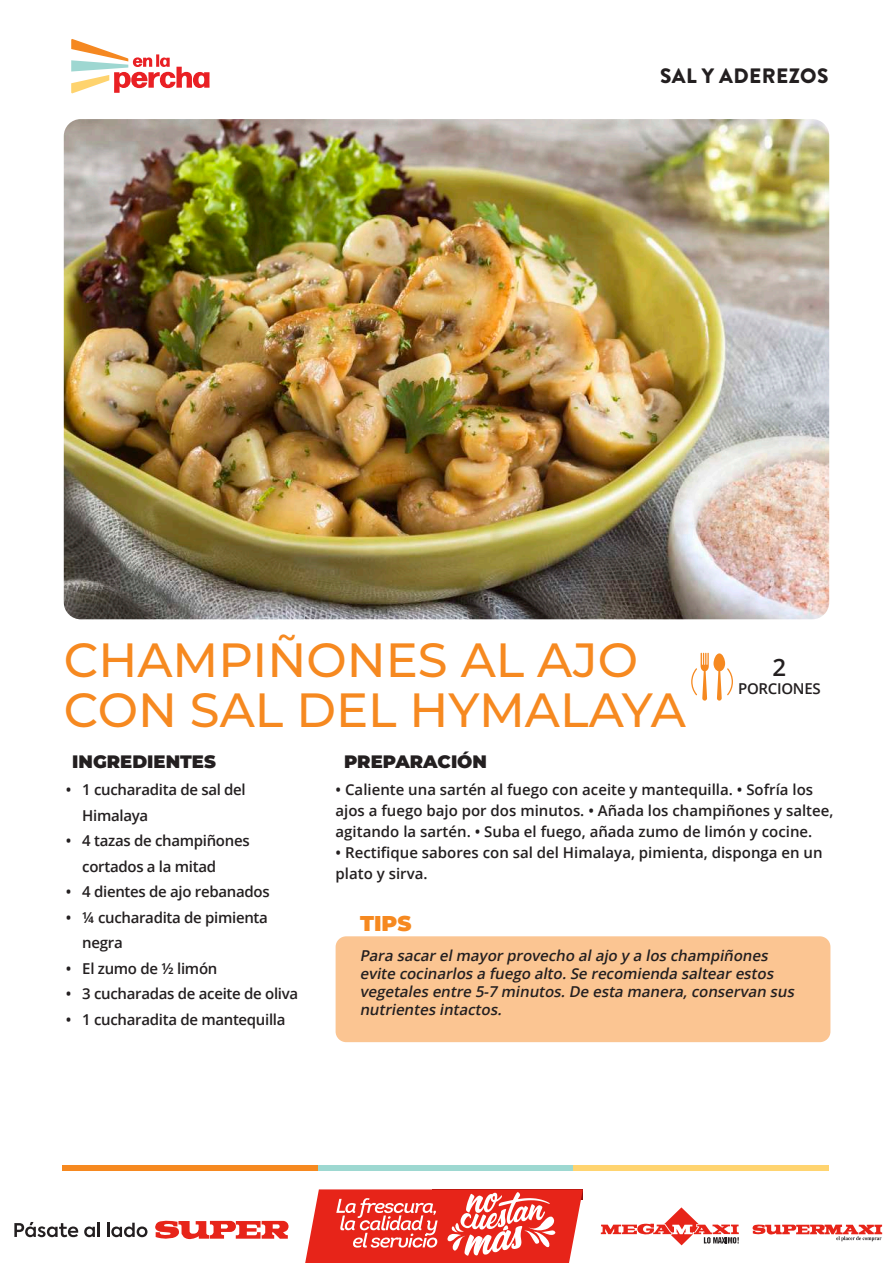
<style>
.page{position:relative;width:893px;height:1263px;background:#fff}
.page>*{position:absolute;margin:0;border:0;box-sizing:border-box;transform-origin:0 0}
.t1{font:500 48px/49.5px "Montserrat";color:#f68920}
.t2{font:600 24px "Open Sans";color:#231f20}
.t3{font:900 21.45px "Montserrat";color:#f68920}
.t4{font:900 20.85px "Brandon Grotesque";letter-spacing:.02em;color:#231f20}
.t5{font:900 18px "Montserrat";color:#231f20}
.t6{font:600 15px/21px "Open Sans";color:#231f20}
.t7{font:600 15px/25.5px "Open Sans";letter-spacing:-.02em;color:#231f20}
.t8{font:italic 600 15px/18px "Open Sans";color:#231f20}
</style>
<div class="page">
<svg style="left:601px;top:1207px;width:138px;height:38px"></svg>
<svg style="left:752px;top:1224px;width:130px;height:17px"></svg>
<svg style="left:155px;top:1220px;width:134px;height:20px"></svg>
<svg style="left:14px;top:1222px;width:64px;height:15px"></svg>
<svg style="left:84px;top:1226px;width:11px;height:11px"></svg>
<hr style="left:97px;top:1223px;width:3px;height:14px;background:#231f20">
<svg style="left:107px;top:1223px;width:40px;height:14px"></svg>
<svg style="left:305px;top:1189px;width:278px;height:74px"></svg>
<div style="left:63px;top:1165px;width:255px;height:5px;background:#f68920"></div>
<div style="left:318px;top:1165px;width:256px;height:5px;background:#9dd8d1"></div>
<div style="left:574px;top:1165px;width:255px;height:5px;background:#ffd470"></div>
<svg style="left:691px;top:653px;width:42px;height:48px"></svg>
<img style="left:64px;top:119px;width:765px;height:500px">
<svg style="left:71px;top:39px;width:139px;height:55px"></svg>
<div style="left:336px;top:936px;width:494px;height:106px;background:#fbc592;border-radius:11px"></div>
<h3 class="t4" style="left:660px;top:61px;width:170px">SAL Y ADEREZOS</h3>
<h1 class="t1" style="left:64px;top:634px;width:624px">CHAMPIÑONES AL AJO<br>CON SAL DEL HYMALAYA</h1>
<p class="t5" style="left:72px;top:748px;width:145px">INGREDIENTES</p>
<p class="t5" style="left:344px;top:748px;width:144px">PREPARACIÓN</p>
<h2 class="t2" style="left:773px;top:651px;width:15px">2</h2>
<p class="t7" style="left:738px;top:676px;width:84px">PORCIONES</p>
<p class="t7" style="left:82px;top:776px;width:165px;text-indent:-16px">• 1 cucharadita de sal del<br>Himalaya</p>
<p class="t7" style="left:82px;top:827px;width:169px;text-indent:-16px">• 4 tazas de champiñones cortados a la mitad</p>
<p class="t7" style="left:66px;top:878px;width:205px">• 4 dientes de ajo rebanados</p>
<p class="t7" style="left:82px;top:904px;width:187px;text-indent:-16px">• ¼ cucharadita de pimienta negra</p>
<p class="t7" style="left:66px;top:955px;width:153px">• El zumo de ½ limón</p>
<p class="t7" style="left:66px;top:980px;width:234px">• 3 cucharadas de aceite de oliva</p>
<p class="t7" style="left:66px;top:1006px;width:221px">• 1 cucharadita de mantequilla</p>
<p class="t6" style="left:336px;top:779px;width:499px">• Caliente una sartén al fuego con aceite y mantequilla. • Sofría los ajos a fuego bajo por dos minutos. • Añada los champiñones y saltee, agitando la sartén. • Suba el fuego, añada zumo de limón y cocine.</p>
<p class="t6" style="left:336px;top:842px;width:488px">• Rectifique sabores con sal del Himalaya, pimienta, disponga en un plato y sirva.</p>
<h3 class="t3" style="left:360px;top:907px;width:53px">TIPS</h3>
<p class="t8" style="left:360px;top:946px;width:439px">Para sacarelmayorprovecho alajo y a los champiñones evite cocinarlos a fuego alto.Se recomienda saltearestos vegetales entre 5-7 minutos.De esta manera,conservan sus nutrientes intactos.</p>
</div>
